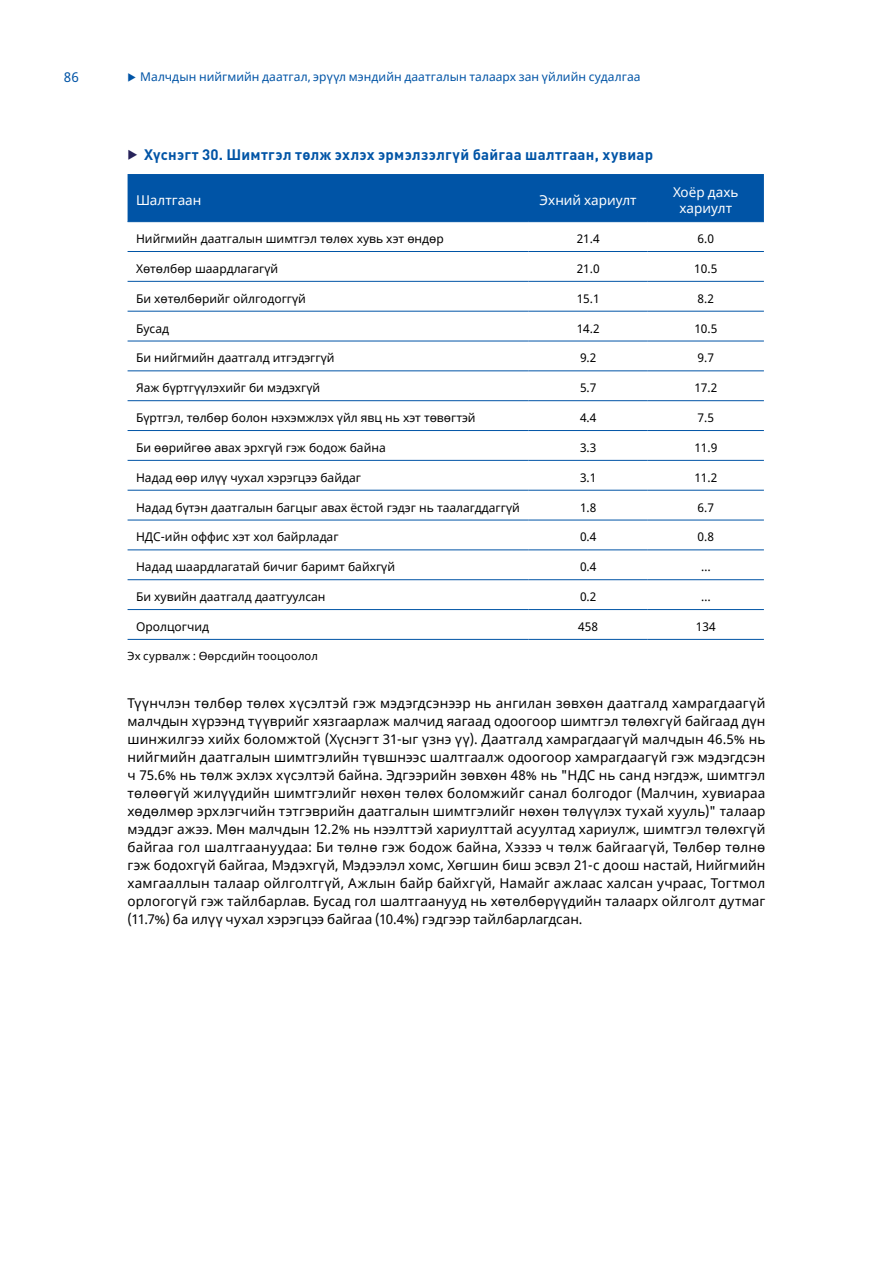
<style>
.page{position:relative;width:893px;height:1263px;background:#fff}
.page>*{position:absolute;margin:0;border:0;box-sizing:border-box;transform-origin:0 0}
.t1{font:700 15px "DIN Pro";letter-spacing:.02em;color:#0054a6}
.t2{font:13.5px/18px "Noto Sans";color:#000;text-align:justify}
.t3{font:13.5px/16.2px "Noto Sans";color:#fff;text-align:center}
.t4{font:13.5px "Noto Sans";color:#0054a6}
.t5{font:12px "Noto Sans";color:#000}
.t6{font:12px "Noto Sans";color:#0054a6}
.t7{font:11.25px "Noto Sans";letter-spacing:.005em;color:#000}
</style>
<div class="page">
<div style="left:128px;top:174px;width:636px;height:47px;background:#0054a6"></div>
<hr style="left:128px;top:251px;width:401px;height:1px;background:#0054a6">
<hr style="left:529px;top:251px;width:119px;height:1px;background:#0054a6">
<hr style="left:648px;top:251px;width:116px;height:1px;background:#0054a6">
<hr style="left:128px;top:281px;width:401px;height:1px;background:#0054a6">
<hr style="left:529px;top:281px;width:119px;height:1px;background:#0054a6">
<hr style="left:648px;top:281px;width:116px;height:1px;background:#0054a6">
<hr style="left:128px;top:311px;width:401px;height:1px;background:#0054a6">
<hr style="left:529px;top:311px;width:119px;height:1px;background:#0054a6">
<hr style="left:648px;top:311px;width:116px;height:1px;background:#0054a6">
<hr style="left:128px;top:341px;width:401px;height:1px;background:#0054a6">
<hr style="left:529px;top:341px;width:119px;height:1px;background:#0054a6">
<hr style="left:648px;top:341px;width:116px;height:1px;background:#0054a6">
<hr style="left:128px;top:371px;width:401px;height:1px;background:#0054a6">
<hr style="left:529px;top:371px;width:119px;height:1px;background:#0054a6">
<hr style="left:648px;top:371px;width:116px;height:1px;background:#0054a6">
<hr style="left:128px;top:400px;width:401px;height:1px;background:#0054a6">
<hr style="left:529px;top:400px;width:119px;height:1px;background:#0054a6">
<hr style="left:648px;top:400px;width:116px;height:1px;background:#0054a6">
<hr style="left:128px;top:430px;width:401px;height:1px;background:#0054a6">
<hr style="left:529px;top:430px;width:119px;height:1px;background:#0054a6">
<hr style="left:648px;top:430px;width:116px;height:1px;background:#0054a6">
<hr style="left:128px;top:460px;width:401px;height:1px;background:#0054a6">
<hr style="left:529px;top:460px;width:119px;height:1px;background:#0054a6">
<hr style="left:648px;top:460px;width:116px;height:1px;background:#0054a6">
<hr style="left:128px;top:490px;width:401px;height:1px;background:#0054a6">
<hr style="left:529px;top:490px;width:119px;height:1px;background:#0054a6">
<hr style="left:648px;top:490px;width:116px;height:1px;background:#0054a6">
<hr style="left:128px;top:520px;width:401px;height:1px;background:#0054a6">
<hr style="left:529px;top:520px;width:119px;height:1px;background:#0054a6">
<hr style="left:648px;top:520px;width:116px;height:1px;background:#0054a6">
<hr style="left:128px;top:550px;width:401px;height:1px;background:#0054a6">
<hr style="left:529px;top:550px;width:119px;height:1px;background:#0054a6">
<hr style="left:648px;top:550px;width:116px;height:1px;background:#0054a6">
<hr style="left:128px;top:579px;width:401px;height:1px;background:#0054a6">
<hr style="left:529px;top:579px;width:119px;height:1px;background:#0054a6">
<hr style="left:648px;top:579px;width:116px;height:1px;background:#0054a6">
<hr style="left:128px;top:609px;width:401px;height:1px;background:#0054a6">
<hr style="left:529px;top:609px;width:119px;height:1px;background:#0054a6">
<hr style="left:648px;top:609px;width:116px;height:1px;background:#0054a6">
<hr style="left:128px;top:639px;width:401px;height:1px;background:#0054a6">
<hr style="left:529px;top:639px;width:119px;height:1px;background:#0054a6">
<hr style="left:648px;top:639px;width:116px;height:1px;background:#0054a6">
<hr style="left:128px;top:221px;width:401px;height:1px;background:#0054a6">
<hr style="left:529px;top:221px;width:119px;height:1px;background:#0054a6">
<hr style="left:648px;top:221px;width:116px;height:1px;background:#0054a6">
<p class="t4" style="left:64px;top:68px;width:17px">86</p>
<p class="t6" style="left:140px;top:69px;width:502px">Малчдын нийгмийн даатгал, эрүүл мэндийн даатгалын талаарх зан үйлийн судалгаа</p>
<p class="t1" style="left:144px;top:142px;width:511px">Хүснэгт 30. Шимтгэл төлж эхлэх эрмэлзэлгүй байгаа шалтгаан, хувиар</p>
<p class="t3" style="left:136px;top:193px;width:67px">Шалтгаан</p>
<p class="t3" style="left:540px;top:193px;width:99px">Эхний хариулт</p>
<p class="t3" style="left:673px;top:184px;width:67px">Хоёр дахь хариулт</p>
<p class="t5" style="left:136px;top:230px;width:309px">Нийгмийн даатгалын шимтгэл төлөх хувь хэт өндөр</p>
<p class="t5" style="left:577px;top:230px;width:25px">21.4</p>
<p class="t5" style="left:698px;top:230px;width:18px">6.0</p>
<p class="t5" style="left:136px;top:260px;width:144px">Хөтөлбөр шаардлагагүй</p>
<p class="t5" style="left:577px;top:260px;width:25px">21.0</p>
<p class="t5" style="left:694px;top:260px;width:25px">10.5</p>
<p class="t5" style="left:136px;top:290px;width:171px">Би хөтөлбөрийг ойлгодоггүй</p>
<p class="t5" style="left:577px;top:290px;width:25px">15.1</p>
<p class="t5" style="left:698px;top:290px;width:18px">8.2</p>
<p class="t5" style="left:136px;top:320px;width:34px">Бусад</p>
<p class="t5" style="left:577px;top:320px;width:25px">14.2</p>
<p class="t5" style="left:694px;top:320px;width:25px">10.5</p>
<p class="t5" style="left:136px;top:350px;width:200px">Би нийгмийн даатгалд итгэдэггүй</p>
<p class="t5" style="left:580px;top:350px;width:18px">9.2</p>
<p class="t5" style="left:698px;top:350px;width:18px">9.7</p>
<p class="t5" style="left:136px;top:380px;width:186px">Яаж бүртгүүлэхийг би мэдэхгүй</p>
<p class="t5" style="left:580px;top:380px;width:18px">5.7</p>
<p class="t5" style="left:694px;top:380px;width:25px">17.2</p>
<p class="t5" style="left:136px;top:409px;width:341px">Бүртгэл, төлбөр болон нэхэмжлэх үйл явц нь хэт төвөгтэй</p>
<p class="t5" style="left:580px;top:409px;width:18px">4.4</p>
<p class="t5" style="left:698px;top:409px;width:18px">7.5</p>
<p class="t5" style="left:136px;top:439px;width:251px">Би өөрийгөө авах эрхгүй гэж бодож байна</p>
<p class="t5" style="left:580px;top:439px;width:18px">3.3</p>
<p class="t5" style="left:694px;top:439px;width:25px">11.9</p>
<p class="t5" style="left:136px;top:469px;width:226px">Надад өөр илүү чухал хэрэгцээ байдаг</p>
<p class="t5" style="left:580px;top:469px;width:18px">3.1</p>
<p class="t5" style="left:694px;top:469px;width:25px">11.2</p>
<p class="t5" style="left:136px;top:499px;width:385px">Надад бүтэн даатгалын багцыг авах ёстой гэдэг нь таалагддаггүй</p>
<p class="t5" style="left:580px;top:499px;width:18px">1.8</p>
<p class="t5" style="left:698px;top:499px;width:18px">6.7</p>
<p class="t5" style="left:136px;top:529px;width:204px">НДС-ийн оффис хэт хол байрладаг</p>
<p class="t5" style="left:580px;top:529px;width:18px">0.4</p>
<p class="t5" style="left:698px;top:529px;width:18px">0.8</p>
<p class="t5" style="left:136px;top:559px;width:260px">Надад шаардлагатай бичиг баримт байхгүй</p>
<p class="t5" style="left:580px;top:559px;width:18px">0.4</p>
<p class="t5" style="left:701px;top:559px;width:11px">…</p>
<p class="t5" style="left:136px;top:588px;width:191px">Би хувийн даатгалд даатгуулсан</p>
<p class="t5" style="left:580px;top:588px;width:18px">0.2</p>
<p class="t5" style="left:701px;top:588px;width:11px">…</p>
<p class="t5" style="left:136px;top:618px;width:75px">Оролцогчид</p>
<p class="t5" style="left:578px;top:618px;width:21px">458</p>
<p class="t5" style="left:696px;top:618px;width:21px">134</p>
<p class="t7" style="left:128px;top:648px;width:192px">Эх сурвалж : Өөрсдийн тооцоолол</p>
<p class="t2" style="left:128px;top:695px;width:639px">Түүнчлэн төлбөр төлөх хүсэлтэй гэж мэдэгдсэнээр нь ангилан зөвхөн даатгалд хамрагдаагүй малчдын хүрээнд түүврийг хязгаарлаж малчид яагаад одоогоор шимтгэл төлөхгүй байгаад дүн шинжилгээ хийх боломжтой (Хүснэгт 31-ыг үзнэ үү). Даатгалд хамрагдаагүй малчдын 46.5% нь нийгмийн даатгалын шимтгэлийн түвшнээс шалтгаалж одоогоор хамрагдаагүй гэж мэдэгдсэн ч 75.6% нь төлж эхлэх хүсэлтэй байна. Эдгээрийн зөвхөн 48% нь "НДС нь санд нэгдэж, шимтгэл төлөөгүй жилүүдийн шимтгэлийг нөхөн төлөх боломжийг санал болгодог (Малчин, хувиараа хөдөлмөр эрхлэгчийн тэтгэврийн даатгалын шимтгэлийг нөхөн төлүүлэх тухай хууль)" талаар мэддэг ажээ. Мөн малчдын 12.2% нь нээлттэй хариулттай асуултад хариулж, шимтгэл төлөхгүй байгаа гол шалтгаануудаа: Би төлнө гэж бодож байна, Хэзээ ч төлж байгаагүй, Төлбөр төлнө гэж бодохгүй байгаа, Мэдэхгүй, Мэдээлэл хомс, Хөгшин биш эсвэл 21-с доош настай, Нийгмийн хамгааллын талаар ойлголтгүй, Ажлын байр байхгүй, Намайг ажлаас халсан учраас, Тогтмол орлогогүй гэж тайлбарлав. Бусад гол шалтгаанууд нь хөтөлбөрүүдийн талаарх ойлголт дутмаг (11.7%) ба илүү чухал хэрэгцээ байгаа (10.4%) гэдгээр тайлбарлагдсан.</p>
</div>
